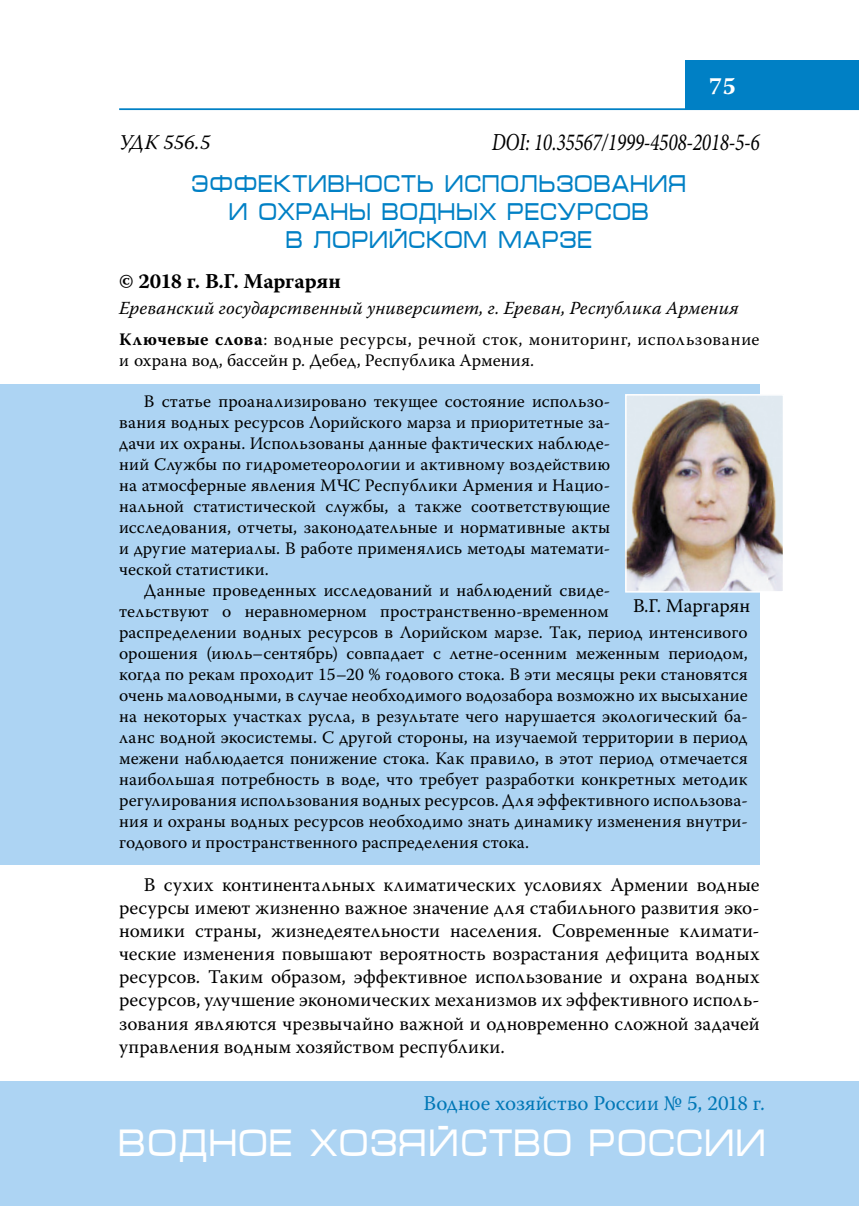
<style>
.page{position:relative;width:859px;height:1206px;background:#fff}
.page>*{position:absolute;margin:0;border:0;box-sizing:border-box;transform-origin:0 0}
.t1{font:38.5px "Micra";color:#fff;scale:.81 1}
.t2{font:24.5px "Micra";letter-spacing:-.01em;color:#0080c5;scale:.8 1}
.t3{font:italic 24.5px "Minion Pro";letter-spacing:-.015em;color:#000;scale:.8 1}
.t4{font:700 24.5px "Warnock Pro";color:#fff}
.t5{font:21px "Warnock Pro";color:#0077b6}
.t6{font:700 21px "Warnock Pro";letter-spacing:-.005em;color:#000}
.t7{font:italic 21px "Warnock Pro";letter-spacing:-.015em;color:#000}
.t8{font:19.25px/23.1px "Warnock Pro";letter-spacing:.005em;color:#000;text-align:justify}
.t9{font:italic 18.38px "Warnock Pro";letter-spacing:.005em;color:#000}
.t10{font:17.5px/21px "Warnock Pro";letter-spacing:.005em;color:#000}
.s1{font-weight:700}
</style>
<div class="page">
<hr style="left:119px;top:108px;width:739px;height:2px;background:#0080c5">
<div style="left:685px;top:60px;width:173px;height:50px;background:#0080c5"></div>
<div style="left:0;top:1081px;width:858px;height:124px;background:#add4f3"></div>
<div style="left:0;top:384px;width:759px;height:480px;background:#add4f3"></div>
<img style="left:628px;top:397px;width:153px;height:192px">
<div style="left:625px;top:394px;width:159px;height:198px;border:2px solid #fff"></div>
<h2 class="t4" style="left:708px;top:71px;width:28px">75</h2>
<h2 class="t3" style="left:491px;top:126px;width:336px">DOI: 10.35567/1999-4508-2018-5-6</h2>
<p class="t7" style="left:119px;top:130px;width:93px">УДК 556.5</p>
<h2 class="t2" style="left:191px;top:171px;width:49px">эффе</h2>
<h2 class="t2" style="left:273px;top:171px;width:47px">ктивност</h2>
<h2 class="t2" style="left:417px;top:171px;width:339px">ь ИСПОЛЬЗОВАНИЯ</h2>
<h2 class="t2" style="left:229px;top:199px;width:527px">И ОХРАНЫ ВОДНЫХ РЕСУРСОВ</h2>
<h2 class="t2" style="left:286px;top:227px;width:59px">В Лорийс</h2>
<h2 class="t2" style="left:426px;top:227px;width:167px">ком марзе</h2>
<p class="t6" style="left:119px;top:268px;width:223px">© 2018 г. В.Г. Маргарян</p>
<p class="t9" style="left:119px;top:297px;width:620px">Ереванский государственный университет, г. Ереван, Республика Армения</p>
<p class="t10" style="left:119px;top:328px;width:641px"><span class="s1">Ключевые слова</span>: водные ресурсы, речной сток, мониторинг, использование и охрана вод, бассейн р. Дебед, Республика Армения.</p>
<p class="t10" style="left:119px;top:390px;width:492px;text-align:justify;text-indent:25px">В статье проанализировано текущее состояние использо&shy;вания водных ресурсов Лорийского марза и приоритетные за&shy;дачи их охраны. Использованы данные фактических наблюде&shy;ний Службы по гидрометеорологии и активному воздействию на атмосферные явления МЧС Республики Армения и Нацио&shy;нальной статистической службы, а также соответствующие исследования, отчеты, законодательные и нормативные акты и другие материалы. В работе применялись методы математи&shy;ческой статистики.</p>
<p class="t10" style="left:119px;top:579px;width:630px;text-indent:25px">Данные проведенных исследований и наблюдений свиде-<br>тельствуют о неравномерном пространственно-временном<br>распределении водных ресурсов в Лорийском марзе. Так, период интенсивого орошения (июль–сентябрь) совпадает с летне-осенним меженным периодом, когда по рекам проходит 15–20 % годового стока. В эти месяцы реки становятся очень маловодными, в случае необходимого водозабора возможно их высыхание на некоторых участках русла, в результате чего нарушается экологический ба&shy;ланс водной экосистемы. С другой стороны, на изучаемой территории в период межени наблюдается понижение стока. Как правило, в этот период отмечается наибольшая потребность в воде, что требует разработки конкретных методик регулирования использования водных ресурсов. Для эффективного использова&shy;ния и охраны водных ресурсов необходимо знать динамику изменения внутри&shy;годового и пространственного распределения стока.</p>
<p class="t8" style="left:119px;top:872px;width:641px;text-indent:25px">В сухих континентальных климатических условиях Армении водные ресурсы имеют жизненно важное значение для стабильного развития эко&shy;номики страны, жизнедеятельности населения. Современные климати&shy;ческие изменения повышают вероятность возрастания дефицита водных ресурсов. Таким образом, эффективное использование и охрана водных ресурсов, улучшение экономических механизмов их эффективного исполь&shy;зования являются чрезвычайно важной и одновременно сложной задачей управления водным хозяйством республики.</p>
<p class="t8" style="left:632px;top:593px;width:119px">В.Г. Маргарян</p>
<p class="t5" style="left:423px;top:1090px;width:343px">Водное хозяйство России № 5, 2018 г.</p>
<h1 class="t1" style="left:119px;top:1122px;width:801px">ВОДНОЕ ХОЗЯЙСТВО РОССИИ</h1>
</div>
